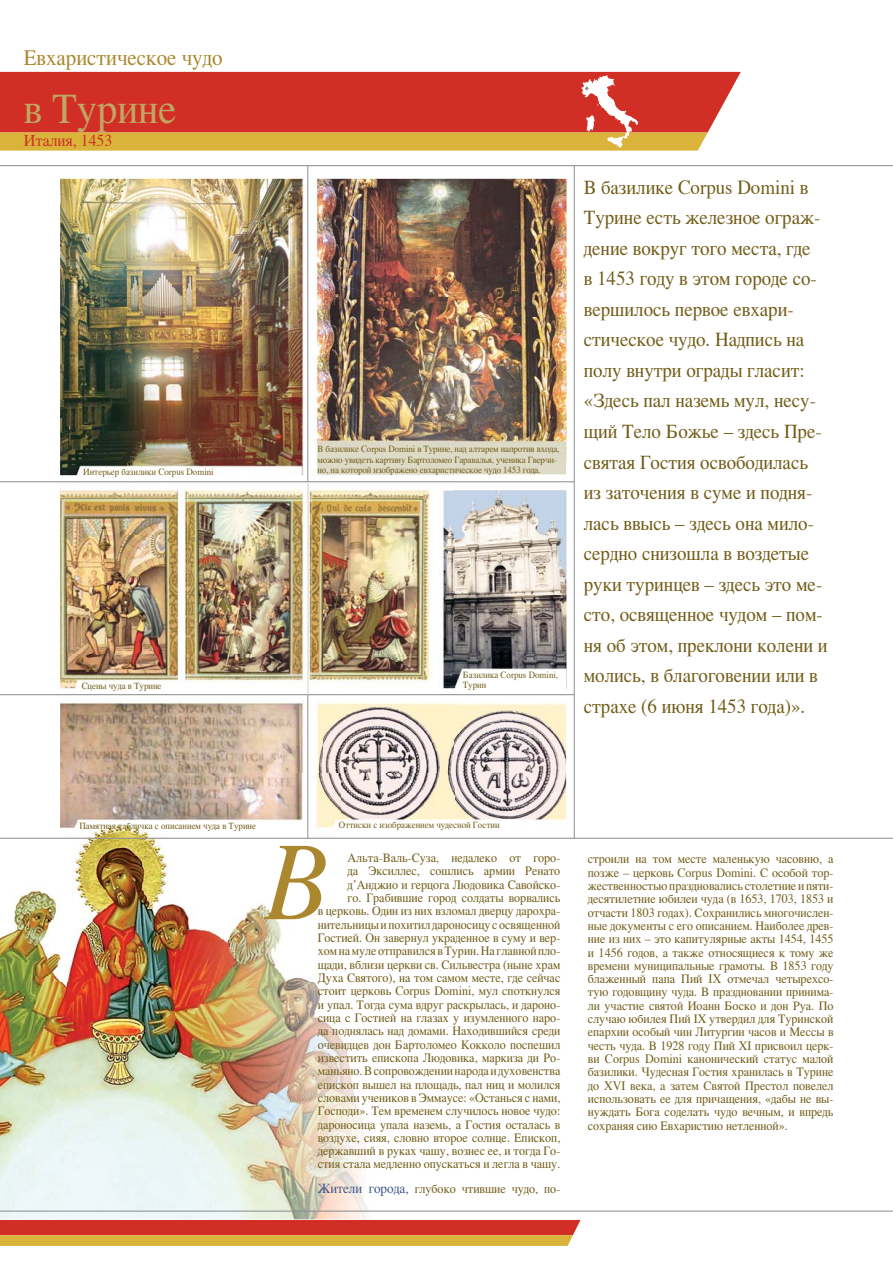
<style>
.page{position:relative;width:893px;height:1263px;background:#fff}
.page>*{position:absolute;margin:0;border:0;box-sizing:border-box;transform-origin:0 0}
.t1{font:italic 111px "Times";color:#ab882f;scale:.95 1}
.t2{font:42.75px "Times";color:#c1a562;scale:.95 1}
.t3{font:22.2px "Times";color:#ab882f;scale:.95 1}
.t4{font:19.95px/30.6px "Times";color:#725c18;scale:.95 1}
.t5{font:16.65px "Times";color:#d12d26;scale:.95 1}
.t6{font:12.75px/13.4px "Times";color:#725c18;text-align:justify;scale:.95 1}
.t7{font:9.45px/10.5px "Times";letter-spacing:-.01em;color:#725c18;scale:.95 1}
.s1{font-size:13.8px;color:#405689}
</style>
<div class="page">
<img style="left:60px;top:179px;width:394px;height:595px">
<img style="left:454px;top:179px;width:113px;height:642px">
<img style="left:60px;top:774px;width:282px;height:51px">
<img style="left:342px;top:774px;width:113px;height:47px">
<img style="left:0;top:834px;width:377px;height:385px">
<img style="left:60px;top:825px;width:275px;height:9px">
<hr style="left:307px;top:166px;width:1px;height:672px;background:#8a8c8e">
<hr style="left:574px;top:166px;width:1px;height:672px;background:#8a8c8e">
<hr style="left:0;top:1211px;width:893px;height:1px;background:#8a8c8e">
<hr style="left:0;top:838px;width:893px;height:1px;background:#8a8c8e">
<hr style="left:308px;top:694px;width:266px;height:1px;background:#8a8c8e">
<hr style="left:0;top:165px;width:893px;height:1px;background:#8a8c8e">
<hr style="left:0;top:482px;width:308px;height:1px;background:#8a8c8e">
<hr style="left:0;top:694px;width:308px;height:1px;background:#8a8c8e">
<hr style="left:308px;top:482px;width:266px;height:1px;background:#8a8c8e">
<hr style="left:307px;top:482px;width:1px;height:212px;background:#fff">
<svg style="left:0;top:72px;width:741px;height:60px;fill:#d12f26"></svg>
<svg style="left:0;top:1220px;width:580px;height:26px"></svg>
<svg style="left:0;top:75px;width:708px;height:76px"></svg>
<h3 class="t3" style="left:24px;top:49px;width:211px">Евхаристическое чудо</h3>
<h2 class="t2" style="left:24px;top:91px;width:162px">в Турине</h2>
<h3 class="t5" style="left:24px;top:133px;width:95px">Италия, 1453</h3>
<p class="t7" style="left:83px;top:467px;width:139px">Интерьер базилики Corpus Domini</p>
<p class="t7" style="left:82px;top:682px;width:86px">Сцены чуда в Турине</p>
<p class="t7" style="left:318px;top:445px;width:256px">В базилике Corpus Domini в Турине, над алтарем напротив входа, можно увидеть картину Бартоломео Гаравалья, ученика Гверчи&shy;но, на которой изображено евхаристическое чудо 1453 года.</p>
<p class="t7" style="left:463px;top:670px;width:102px">Базилика Corpus Domini,<br>Турин</p>
<p class="t4" style="left:584px;top:174px;width:258px">В базилике Corpus Domini в<br>Турине есть железное ограж&shy;дение вокруг того места, где<br>в 1453 году в этом городе со&shy;вершилось первое евхари&shy;стическое чудо. Надпись на полу внутри ограды гласит: «Здесь пал наземь мул, несу&shy;щий Тело Божье – здесь Пре&shy;святая Гостия освободилась из заточения в суме и подня&shy;лась ввысь – здесь она мило&shy;сердно снизошла в воздетые руки туринцев – здесь это ме&shy;сто, освященное чудом – пом&shy;ня об этом, преклони колени и молись, в благоговении или в страхе (6 июня 1453 года)».</p>
<p class="t7" style="left:79px;top:821px;width:187px">Памятная табличка с описанием чуда в Турине</p>
<p class="t7" style="left:339px;top:821px;width:171px">Оттиски с изображением чудесной Гостии</p>
<h1 class="t1" style="left:264px;top:836px;width:69px">В</h1>
<p class="t6" style="left:318px;top:852px;width:257px;text-align:right">Альта-Валь-Суза, недалеко от горо-<br>да Эксиллес, сошлись армии Ренато д’Анджио и герцога Людовика Савойско-<br>го. Грабившие город солдаты ворвались<br>в церковь. Один из них взломал дверцу дарохра&shy;нительницыи похитил дароносицу с освященной Гостией. Он завернул украденное в суму и вер&shy;хомнамуле отправился вТурин. На главной пло&shy;щади, вблизи церкви св. Сильвестра (ныне храм Духа Святого), на том самом месте, где сейчас стоит церковь Corpus Domini, мул споткнулся и упал. Тогда сума вдруг раскрылась, и дароно&shy;сица с Гостией на глазах у изумленного наро&shy;да поднялась над домами. Находившийся среди очевидцев дон Бартоломео Кокколо поспешил известить епископа Людовика, маркиза ди Ро&shy;маньяно. Всопровождении народа и духовенства епископ вышел на площадь, пал ниц и молился словами учеников в Эммаусе: «Останься с нами, Господи». Тем временем случилось новое чудо: дароносица упала наземь, а Гостия осталась в воздухе, сияя, словно второе солнце. Епископ, державший в руках чашу, вознес ее, и тогда Го&shy;стия стала медленно опускаться и легла в чашу.</p>
<p class="t6" style="left:318px;top:1184px;width:257px"><span class="s1">Жители города,</span> глубоко чтившие чудо, по-</p>
<p class="t6" style="left:588px;top:853px;width:260px">строили на том месте маленькую часовню, а позже – церковь Corpus Domini. С особой тор&shy;жественностьюпраздновались столетние и пяти&shy;десятилетние юбилеи чуда (в 1653, 1703, 1853 и отчасти 1803 годах). Сохранились многочислен&shy;ные документы с его описанием. Наиболее древ&shy;ние из них – это капитулярные акты 1454, 1455 и 1456 годов, а также относящиеся к тому же времени муниципальные грамоты. В 1853 году блаженный папа Пий IX отмечал четырехсо&shy;тую годовщину чуда. В праздновании принима&shy;ли участие святой Иоанн Боско и дон Руа. По случаю юбилея Пий IX утвердил для Туринской епархии особый чин Литургии часов и Мессы в честь чуда. В 1928 году Пий XI присвоил церк&shy;ви Corpus Domini канонический статус малой базилики. Чудесная Гостия хранилась в Турине до XVI века, а затем Святой Престол повелел использовать ее для причащения, «дабы не вы&shy;нуждать Бога соделать чудо вечным, и впредь сохраняя сию Евхаристию нетленной».</p>
</div>
